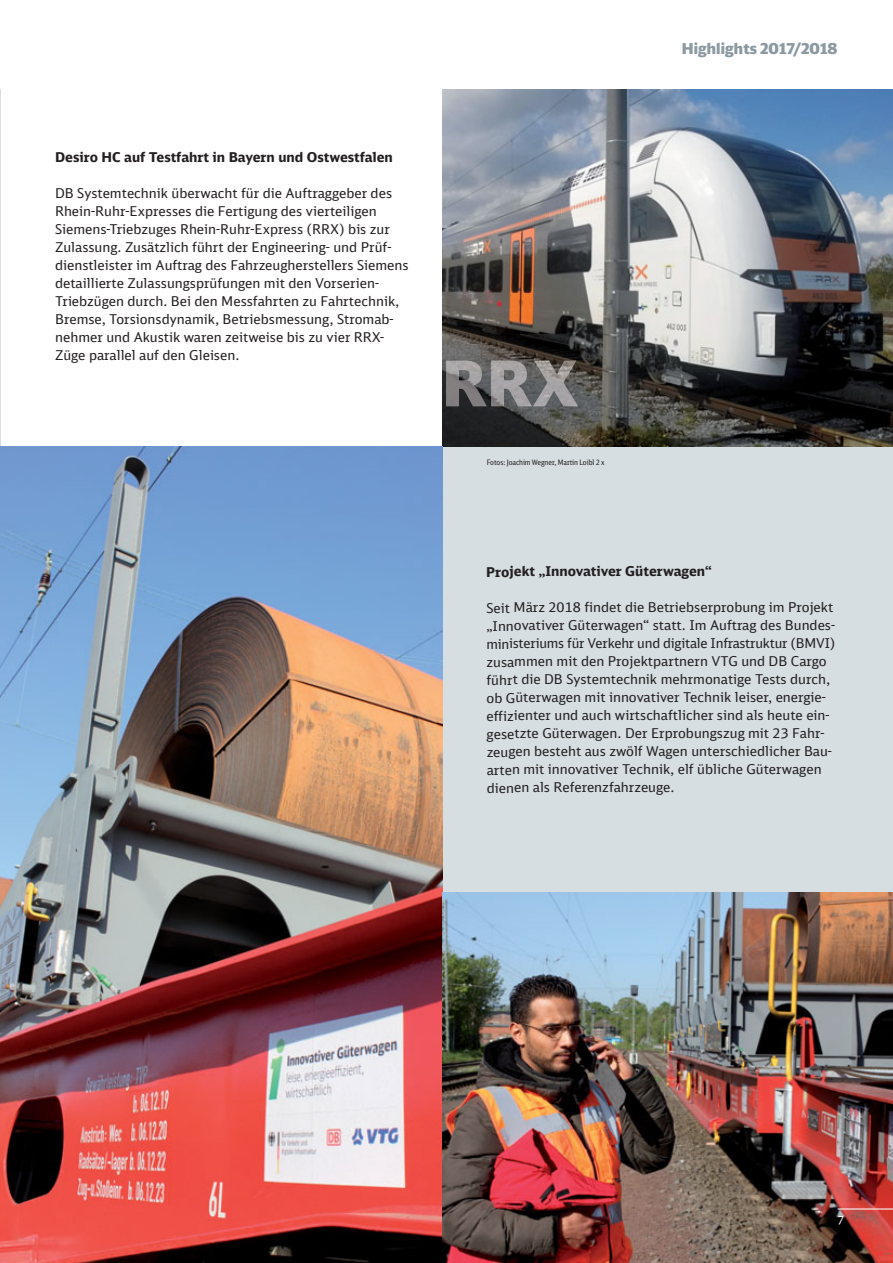
<style>
.page{position:relative;width:893px;height:1263px;background:#fff}
.page>*{position:absolute;margin:0;border:0;box-sizing:border-box;transform-origin:0 0}
.t1{font:900 15px "DB Head";letter-spacing:.01em;color:#8b99a1}
.t2{font:13.5px/18px "DB Sans";color:#231f20}
.t3{font:700 13.5px "DB Sans";letter-spacing:-.005em;color:#231f20}
.t4{font:11.25px "DB Sans";color:#fff}
.t5{font:7.5px "DB Sans Cond";letter-spacing:-.005em;color:#231f20}
</style>
<div class="page">
<hr style="left:0;top:89px;width:1px;height:358px;background:#d6dee2">
<div style="left:442px;top:447px;width:450px;height:446px;background:#d6dee2"></div>
<img style="left:442px;top:89px;width:450px;height:358px">
<img style="left:0;top:447px;width:442px;height:816px">
<img style="left:446px;top:361px;width:132px;height:45px">
<img style="left:442px;top:893px;width:450px;height:370px">
<hr style="left:837px;top:1208px;width:55px;height:2px;background:#fff">
<p class="t3" style="left:55px;top:152px;width:339px">Desiro HC auf Testfahrt in Bayern und Ostwestfalen</p>
<p class="t2" style="left:55px;top:185px;width:355px">DB Systemtechnik überwacht für die Auftraggeber des Rhein-Ruhr-Expresses die Fertigung des vierteiligen Siemens-Triebzuges Rhein-Ruhr-Express (RRX) bis zur Zulassung. Zusätzlich führt der Engineering- und Prüf&shy;dienstleister im Auftrag des Fahrzeugherstellers Siemens detaillierte Zulassungsprüfungen mit den Vorserien-Triebzügen durch. Bei den Messfahrten zu Fahrtechnik, Bremse, Torsionsdynamik, Betriebsmessung, Stromab&shy;nehmer und Akustik waren zeitweise bis zu vier RRX-Züge parallel auf den Gleisen.</p>
<p class="t1" style="left:682px;top:43px;width:157px">Highlights 2017/2018</p>
<p class="t5" style="left:487px;top:460px;width:120px">Fotos: Joachim Wegner, Martin Loibl 2 x</p>
<p class="t3" style="left:486px;top:566px;width:227px">Projekt „Innovativer Güterwagen“</p>
<p class="t2" style="left:486px;top:599px;width:351px">Seit März 2018 findet die Betriebserprobung im Projekt „Innovativer Güterwagen“ statt. Im Auftrag des Bundes - ministeriums für Verkehr und digitale Infrastruktur (BMVI) zusammen mit den Projektpartnern VTG und DB Cargo führt die DB Systemtechnik mehrmonatige Tests durch, ob Güterwagen mit innovativer Technik leiser, energie - effizienter und auch wirtschaftlicher sind als heute ein - gesetzte Güterwagen. Der Erprobungszug mit 23 Fahr - zeugen besteht aus zwölf Wagen unterschiedlicher Bau - arten mit innovativer Technik, elf übliche Güterwagen dienen als Referenzfahrzeuge.</p>
<p class="t4" style="left:837px;top:1215px;width:8px">7</p>
</div>
